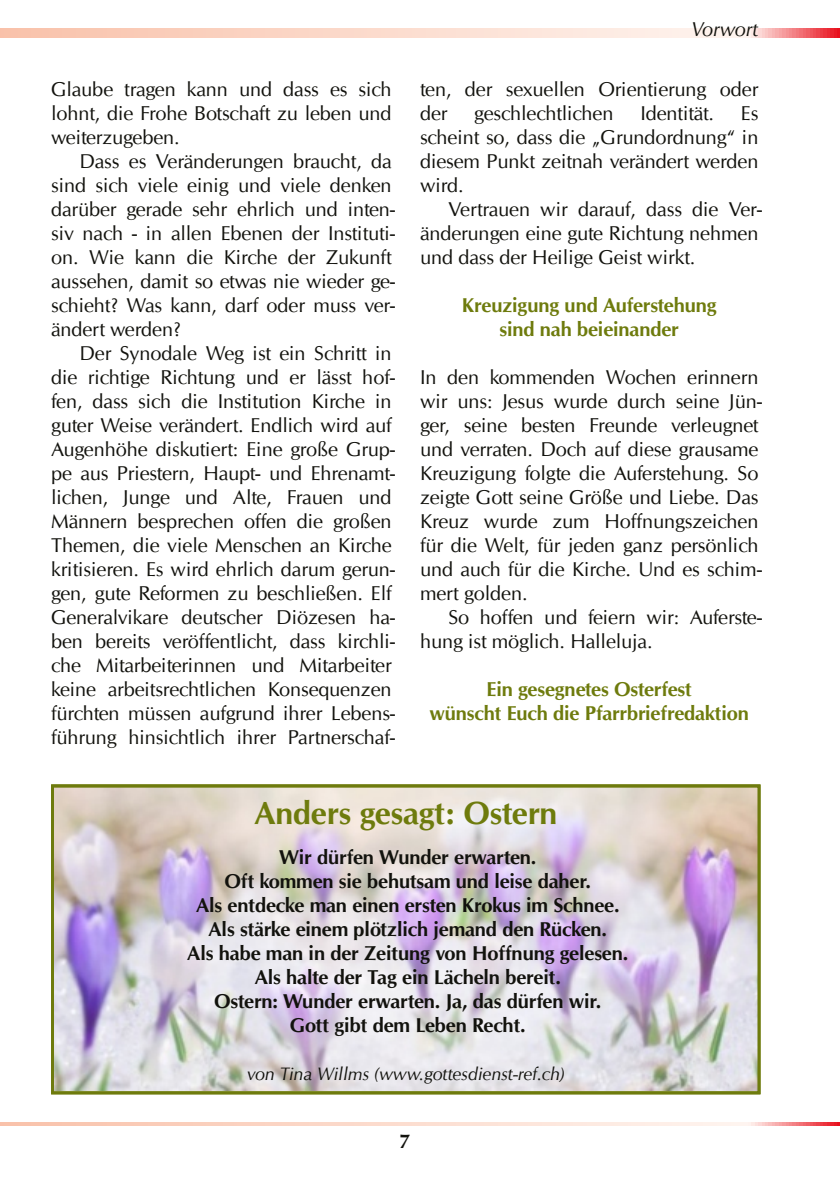
<style>
.page{position:relative;width:840px;height:1191px;background:#fff}
.page>*{position:absolute;margin:0;border:0;box-sizing:border-box;transform-origin:0 0}
.t1{font:700 32px "URW Classico";letter-spacing:-.005em;color:#6e7b0d}
.t2{font:20px/24px "URW Classico";letter-spacing:-.005em;color:#12120d}
.t3{font:700 20px/24px "URW Classico";letter-spacing:-.005em;color:#12120d;text-align:center}
.t4{font:700 20px/24px "URW Classico";letter-spacing:-.005em;color:#6e7b0d;text-align:center}
.t5{font:italic 20px "URW Classico";letter-spacing:-.005em;color:#12120d}
.t6{font:italic 18px "URW Classico";letter-spacing:-.01em;color:#12120d}
</style>
<div class="page">
<svg style="left:0;top:28px;width:839px;height:10px"></svg>
<img style="left:55px;top:788px;width:701px;height:302px">
<div style="left:51px;top:784px;width:709px;height:310px;border:3px solid #6e7b0d"></div>
<p class="t2" style="left:51px;top:77px;width:342px;text-align:justify">Glaube tragen kann und dass es sich lohnt, die Frohe Botschaft zu leben und weiterzugeben.</p>
<p class="t2" style="left:51px;top:149px;width:346px;text-indent:28px">Dass es Veränderungen braucht, da sind sich viele einig und viele denken darüber gerade sehr ehrlich und inten&shy;siv nach - in allen Ebenen der Instituti&shy;on. Wie kann die Kirche der Zukunft aussehen, damit so etwas nie wieder ge&shy;schieht? Was kann, darf oder muss ver&shy;ändert werden?</p>
<p class="t2" style="left:51px;top:341px;width:346px;text-indent:28px">Der Synodale Weg ist ein Schritt in die richtige Richtung und er lässt hof&shy;fen, dass sich die Institution Kirche in guter Weise verändert. Endlich wird auf Augenhöhe diskutiert: Eine große Grup&shy;pe aus Priestern, Haupt- und Ehrenamt&shy;lichen, Junge und Alte, Frauen und Männern besprechen offen die großen Themen, die viele Menschen an Kirche kritisieren. Es wird ehrlich darum gerun&shy;gen, gute Reformen zu beschließen. Elf Generalvikare deutscher Diözesen ha&shy;ben bereits veröffentlicht, dass kirchli&shy;che Mitarbeiterinnen und Mitarbeiter keine arbeitsrechtlichen Konsequenzen fürchten müssen aufgrund ihrer Lebens&shy;führung hinsichtlich ihrer Partnerschaf-</p>
<p class="t5" style="left:691px;top:17px;width:68px">Vorwort</p>
<p class="t2" style="left:420px;top:77px;width:340px">ten, der sexuellen Orientierung oder der</p>
<p class="t2" style="left:474px;top:101px;width:141px">geschlechtlichen</p>
<p class="t2" style="left:640px;top:101px;width:75px">Identität.</p>
<p class="t2" style="left:420px;top:101px;width:340px;text-align:justify;text-indent:321px">Es scheint so, dass die „Grundordnung“ in diesem Punkt zeitnah verändert werden wird.</p>
<p class="t2" style="left:420px;top:197px;width:343px;text-indent:28px">Vertrauen wir darauf, dass die Ver&shy;änderungen eine gute Richtung nehmen und dass der Heilige Geist wirkt.</p>
<p class="t4" style="left:461px;top:297px;width:256px">Kreuzigung und Auferstehung sind nah beieinander</p>
<p class="t2" style="left:420px;top:365px;width:343px">In den kommenden Wochen erinnern wir uns: Jesus wurde durch seine Jün&shy;ger, seine besten Freunde verleugnet und verraten. Doch auf diese grausame Kreuzigung folgte die Auferstehung. So zeigte Gott seine Größe und Liebe. Das Kreuz wurde zum Hoffnungszeichen für die Welt, für jeden ganz persönlich und auch für die Kirche. Und es schim&shy;mert golden.</p>
<p class="t2" style="left:420px;top:605px;width:343px;text-indent:28px">So hoffen und feiern wir: Auferste&shy;hung ist möglich. Halleluja.</p>
<p class="t4" style="left:429px;top:681px;width:321px">Ein gesegnetes Osterfest<br>wünscht Euch die Pfarrbriefredaktion</p>
<h1 class="t1" style="left:254px;top:799px;width:304px">Anders gesagt: Ostern</h1>
<p class="t3" style="left:187px;top:849px;width:442px">Wir dürfen Wunder erwarten.<br>Oft kommen sie behutsam und leise daher.<br>Als entdecke man einen ersten Krokus im Schnee.<br>Als stärke einem plötzlich jemand den Rücken.<br>Als habe man in der Zeitung von Hoffnung gelesen.<br>Als halte der Tag ein Lächeln bereit.<br>Ostern: Wunder erwarten. Ja, das dürfen wir.<br>Gott gibt dem Leben Recht.</p>
<p class="t6" style="left:247px;top:1063px;width:319px">von Tina Willms (www.gottesdienst-ref.ch)</p>
<p class="t3" style="left:399px;top:1132px;width:13px">7</p>
</div>
